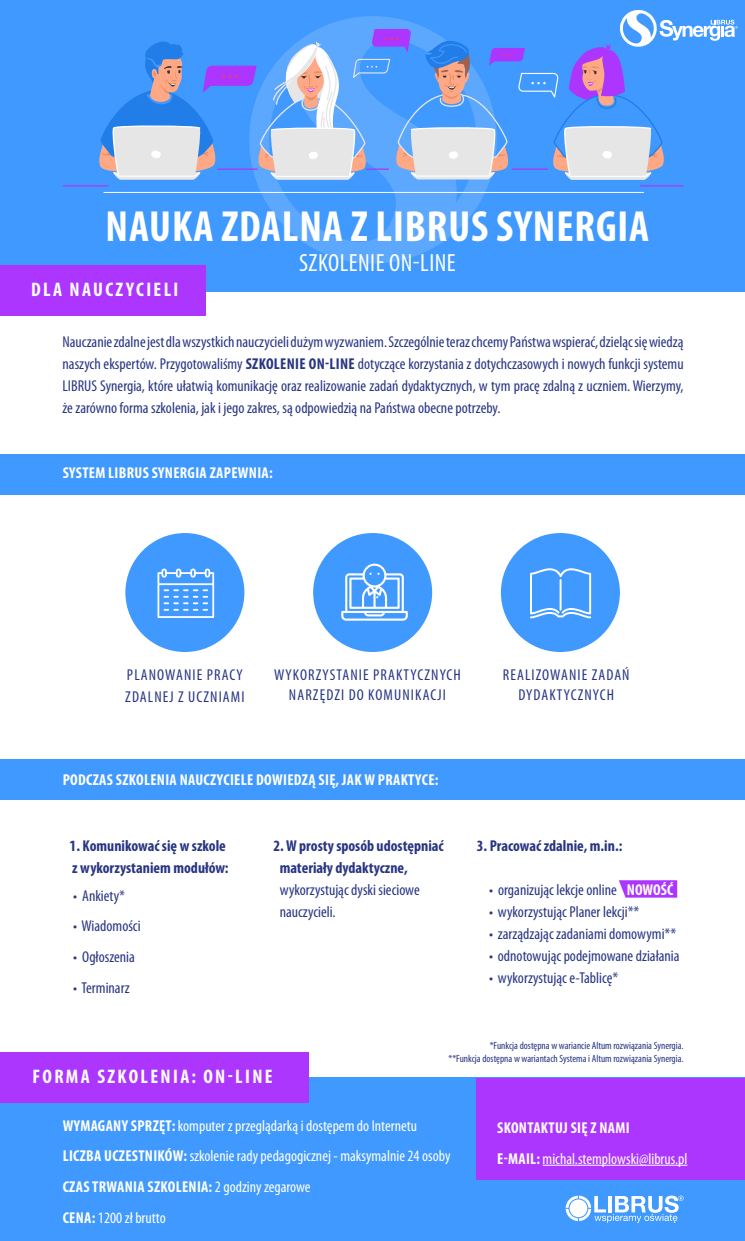
<style>
.page{position:relative;width:745px;height:1241px;background:#fff}
.page>*{position:absolute;margin:0;border:0;box-sizing:border-box;transform-origin:0 0}
.t1{font:700 condensed 43.75px "Myriad Pro";letter-spacing:.02em;color:#fff}
.t2{font:condensed 25px "Myriad Pro";letter-spacing:.02em;color:#fff}
.t3{font:700 condensed 19.75px "Myriad Pro";letter-spacing:.12em;color:#fff}
.t4{font:condensed 15.75px/21.9px "Myriad Pro";color:#283583;text-align:justify}
.t5{font:condensed 15.75px/30.6px "Myriad Pro";color:#fff}
.t6{font:700 condensed 15.75px/21.9px "Myriad Pro";color:#283583}
.t7{font:condensed 15.75px/19.8px "Myriad Pro";letter-spacing:.07em;color:#283583;text-align:center}
.t8{font:700 condensed 15.75px "Myriad Pro";letter-spacing:.02em;color:#fff}
.t9{font:condensed 10.5px/12.6px "Myriad Pro";color:#283583;text-align:right}
.s1{font-weight:700}
.s2{font-weight:700;color:#fff}
</style>
<div class="page">
<div style="left:0;top:1077px;width:744px;height:163px;background:#4099ff"></div>
<div style="left:0;top:759px;width:744px;height:41px;background:#4099ff"></div>
<div style="left:0;top:0;width:744px;height:292px;background:#4099ff"></div>
<svg style="left:249px;top:180px;width:252px;height:83px"></svg>
<hr style="left:640px;top:185px;width:42px;height:1px;background:#ad36ff">
<hr style="left:63px;top:185px;width:45px;height:1px;background:#ad36ff">
<div style="left:0;top:453px;width:744px;height:41px;background:#4099ff"></div>
<hr style="left:103px;top:192px;width:540px;height:1px;background:#fff">
<div style="left:0;top:265px;width:205px;height:50px;background:#ad36ff"></div>
<svg style="left:99px;top:10px;width:638px;height:170px"></svg>
<div style="left:125px;top:533px;width:119px;height:119px;background:#4099ff;border-radius:50%"></div>
<div style="left:313px;top:533px;width:119px;height:119px;background:#4099ff;border-radius:50%"></div>
<div style="left:500px;top:533px;width:119px;height:119px;background:#4099ff;border-radius:50%"></div>
<div style="left:0;top:1051px;width:309px;height:51px;background:#ad36ff"></div>
<svg style="left:341px;top:563px;width:66px;height:57px"></svg>
<div style="left:476px;top:1077px;width:268px;height:102px;background:#ad36ff"></div>
<hr style="left:542px;top:1164px;width:145px;height:1px;background:#fff">
<svg style="left:565px;top:1195px;width:118px;height:27px"></svg>
<svg style="left:157px;top:568px;width:57px;height:50px"></svg>
<svg style="left:530px;top:568px;width:60px;height:50px"></svg>
<svg style="left:619px;top:880px;width:57px;height:17px"></svg>
<h1 class="t1" style="left:105px;top:199px;width:545px">NAUKA ZDALNA Z LIBRUS SYNERGIA</h1>
<h2 class="t2" style="left:299px;top:247px;width:158px">SZKOLENIE ON-LINE</h2>
<p class="t3" style="left:31px;top:277px;width:149px">DLA NAUCZYCIELI</p>
<p class="t4" style="left:62px;top:330px;width:622px">Nauczanie zdalne jest dla wszystkich nauczycieli dużym wyzwaniem. Szczególnie teraz chcemy Państwa wspierać, dzieląc się wiedzą naszych ekspertów. Przygotowaliśmy <span class="s1">SZKOLENIE ON-LINE</span> dotyczące korzystania z dotychczasowych i nowych funkcji systemu LIBRUS Synergia, które ułatwią komunikację oraz realizowanie zadań dydaktycznych, w tym pracę zdalną z uczniem. Wierzymy, że zarówno forma szkolenia, jak i jego zakres, są odpowiedzią na Państwa obecne potrzeby.</p>
<p class="t8" style="left:63px;top:463px;width:211px">SYSTEM LIBRUS SYNERGIA ZAPEWNIA:</p>
<p class="t7" style="left:125px;top:663px;width:121px;line-height:21.9px;text-align:left">PLANOWANIE PRACY<br>ZDALNEJ Z UCZNIAMI</p>
<p class="t7" style="left:274px;top:664px;width:188px">WYKORZYSTANIE PRAKTYCZNYCH<br>NARZĘDZI DO KOMUNIKACJI</p>
<p class="t7" style="left:502px;top:664px;width:128px">REALIZOWANIE ZADAŃ<br>DYDAKTYCZNYCH</p>
<p class="t8" style="left:63px;top:770px;width:377px">PODCZAS SZKOLENIA NAUCZYCIELE DOWIEDZĄ SIĘ, JAK W PRAKTYCE:</p>
<p class="t6" style="left:70px;top:834px;width:160px">1. Komunikować się w szkole z wykorzystaniem modułów:</p>
<p class="t4" style="left:73px;top:885px;width:53px">• Ankiety*</p>
<p class="t4" style="left:73px;top:914px;width:69px">• Wiadomości</p>
<p class="t4" style="left:73px;top:945px;width:63px">• Ogłoszenia</p>
<p class="t4" style="left:73px;top:976px;width:58px">• Terminarz</p>
<p class="t6" style="left:279px;top:834px;width:165px;text-indent:-6px">2. W prosty sposób udostępniać materiały dydaktyczne,</p>
<p class="t4" style="left:279px;top:878px;width:141px">wykorzystując dyski sieciowe nauczycieli.</p>
<p class="t6" style="left:476px;top:834px;width:147px">3. Pracować zdalnie, m.in.:</p>
<p class="t4" style="left:489px;top:878px;width:185px">• organizując lekcje online <span class="s2">NOWOŚĆ</span></p>
<p class="t4" style="left:489px;top:900px;width:152px">• wykorzystując Planer lekcji**</p>
<p class="t4" style="left:489px;top:922px;width:188px">• zarządzając zadaniami domowymi**</p>
<p class="t4" style="left:489px;top:944px;width:192px">• odnotowując podejmowane działania</p>
<p class="t4" style="left:489px;top:966px;width:130px">• wykorzystując e-Tablicę*</p>
<p class="t9" style="left:448px;top:1038px;width:236px">*Funkcja dostępna w wariancie Altum rozwiązania Synergia.<br>**Funkcja dostępna w wariantach Systema i Altum rozwiązania Synergia.</p>
<p class="t3" style="left:32px;top:1063px;width:242px">FORMA SZKOLENIA: ON-LINE</p>
<p class="t5" style="left:63px;top:1109px;width:389px"><span class="s1">WYMAGANY SPRZĘT:</span> komputer z przeglądarką i dostępem do Internetu <span class="s1">LICZBA UCZESTNIKÓW:</span> szkolenie rady pedagogicznej - maksymalnie 24 osoby <span class="s1">CZAS TRWANIA SZKOLENIA:</span>2 godziny zegarowe<br><span class="s1">CENA:</span> 1200 zł brutto</p>
<p class="t5" style="left:497px;top:1112px;width:192px"><span class="s1">SKONTAKTUJ SIĘ Z NAMI<br>E-MAIL:</span> michal.stemplowski@librus.pl</p>
</div>
